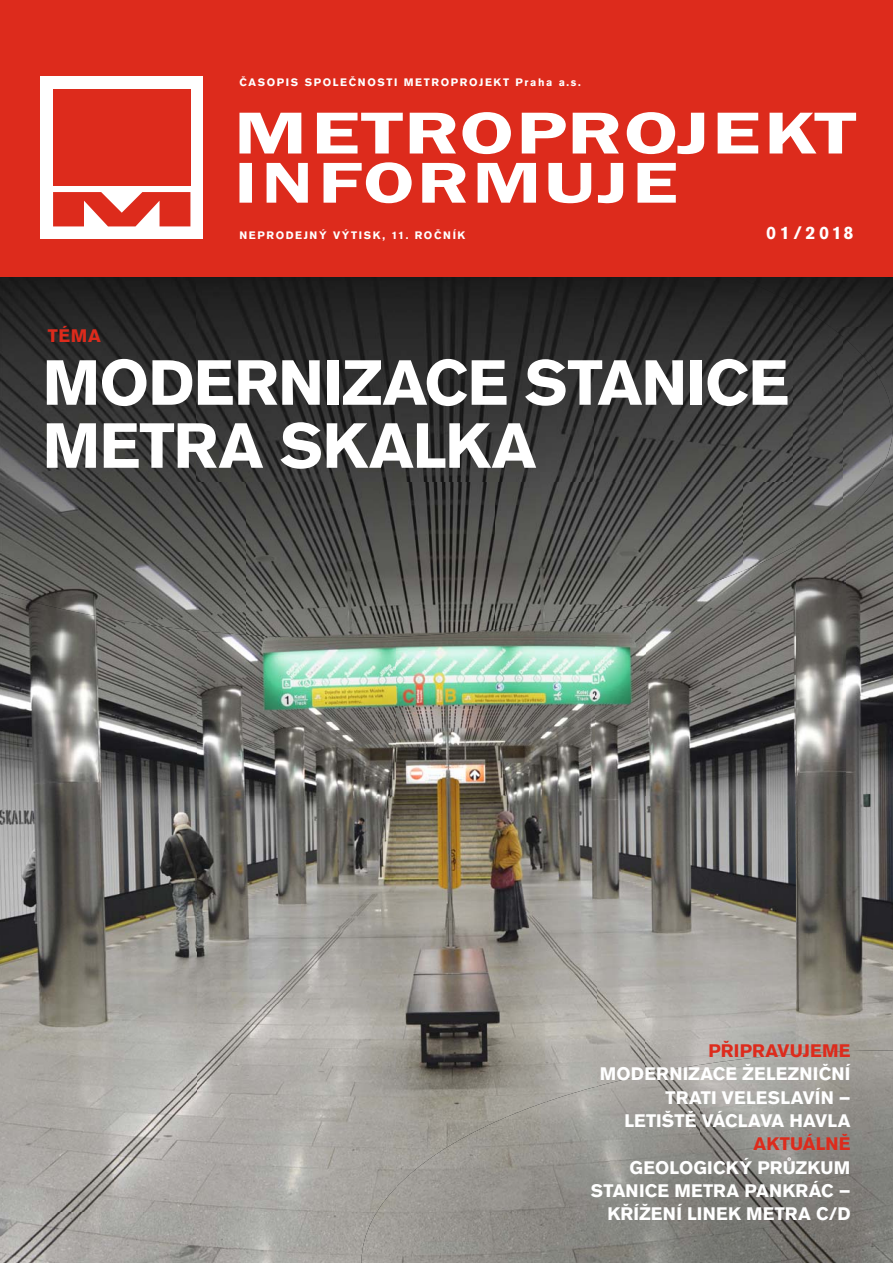
<style>
.page{position:relative;width:893px;height:1263px;background:#fff}
.page>*{position:absolute;margin:0;border:0;box-sizing:border-box;transform-origin:0 0}
.t1{font:700 63px/63px "Akzidenz Grotesk CE";letter-spacing:-.015em;color:#fff}
.t2{font:700 18px/23.4px "Akzidenz Grotesk CE";letter-spacing:.01em;color:#fff;text-align:right}
.t3{font:700 18px "Akzidenz Grotesk CE";letter-spacing:.01em;color:#dd2b1c}
.t4{font:700 17.85px "Akzidenz Grotesk CE";letter-spacing:.175em;color:#fff}
.t5{font:700 10.8px "Akzidenz Grotesk CE";letter-spacing:.15em;color:#fff}
</style>
<div class="page">
<img style="left:794px;top:276px;width:99px;height:52px">
<img style="left:844px;top:328px;width:49px;height:8px">
<img style="left:845px;top:515px;width:48px;height:535px">
<img style="left:795px;top:515px;width:50px;height:535px">
<img style="left:646px;top:548px;width:149px;height:502px">
<img style="left:0;top:638px;width:197px;height:574px">
<img style="left:197px;top:638px;width:199px;height:574px">
<img style="left:396px;top:638px;width:200px;height:366px">
<img style="left:596px;top:638px;width:50px;height:412px">
<img style="left:396px;top:1004px;width:150px;height:156px">
<img style="left:546px;top:1004px;width:50px;height:46px">
<img style="left:396px;top:1160px;width:14px;height:13px">
<img style="left:0;top:1212px;width:361px;height:51px">
<img style="left:0;top:276px;width:794px;height:207px">
<img style="left:793px;top:302px;width:51px;height:246px">
<img style="left:843px;top:336px;width:50px;height:179px">
<img style="left:0;top:483px;width:744px;height:155px">
<img style="left:744px;top:483px;width:50px;height:89px">
<img style="left:507px;top:1050px;width:386px;height:213px">
<img style="left:410px;top:1103px;width:97px;height:160px">
<img style="left:361px;top:1173px;width:49px;height:90px">
<div style="left:0;top:0;width:893px;height:276px;background:#dd2b1c"></div>
<svg style="left:239px;top:113px;width:62px;height:40px"></svg>
<svg style="left:317px;top:113px;width:86px;height:40px"></svg>
<svg style="left:410px;top:113px;width:46px;height:40px"></svg>
<svg style="left:462px;top:112px;width:49px;height:42px"></svg>
<svg style="left:522px;top:113px;width:44px;height:40px"></svg>
<svg style="left:573px;top:113px;width:46px;height:40px"></svg>
<svg style="left:627px;top:112px;width:77px;height:42px"></svg>
<svg style="left:718px;top:113px;width:40px;height:40px"></svg>
<svg style="left:770px;top:113px;width:86px;height:40px"></svg>
<svg style="left:239px;top:162px;width:437px;height:41px"></svg>
<div style="left:41px;top:76px;width:162px;height:163px;background:#fff"></div>
<svg style="left:53px;top:192px;width:137px;height:34px"></svg>
<div style="left:53px;top:89px;width:137px;height:96px;background:#dd2b1c"></div>
<p class="t5" style="left:239px;top:78px;width:343px">ČASOPIS SPOLEČNOSTI METROPROJEKT Praha a.s.</p>
<p class="t5" style="left:239px;top:231px;width:227px">NEPRODEJNÝ VÝTISK, 11. ROČNÍK</p>
<p class="t4" style="left:766px;top:226px;width:89px">01/2018</p>
<p class="t3" style="left:48px;top:329px;width:54px">TÉMA</p>
<h1 class="t1" style="left:43px;top:358px;width:748px">MODERNIZACE STANICE<br>METRA SKALKA</h1>
<p class="t3" style="left:708px;top:1044px;width:144px">PŘIPRAVUJEME</p>
<p class="t2" style="left:600px;top:1064px;width:252px">MODERNIZACE ŽELEZNIČNÍ<br>TRATI VELESLAVÍN –<br>LETIŠTĚ VÁCLAVA HAVLA</p>
<p class="t3" style="left:753px;top:1137px;width:98px">AKTUÁLNĚ</p>
<p class="t2" style="left:591px;top:1158px;width:261px">GEOLOGICKÝ PRŮZKUM<br>STANICE METRA PANKRÁC –<br>KŘÍŽENÍ LINEK METRA C/D</p>
</div>
